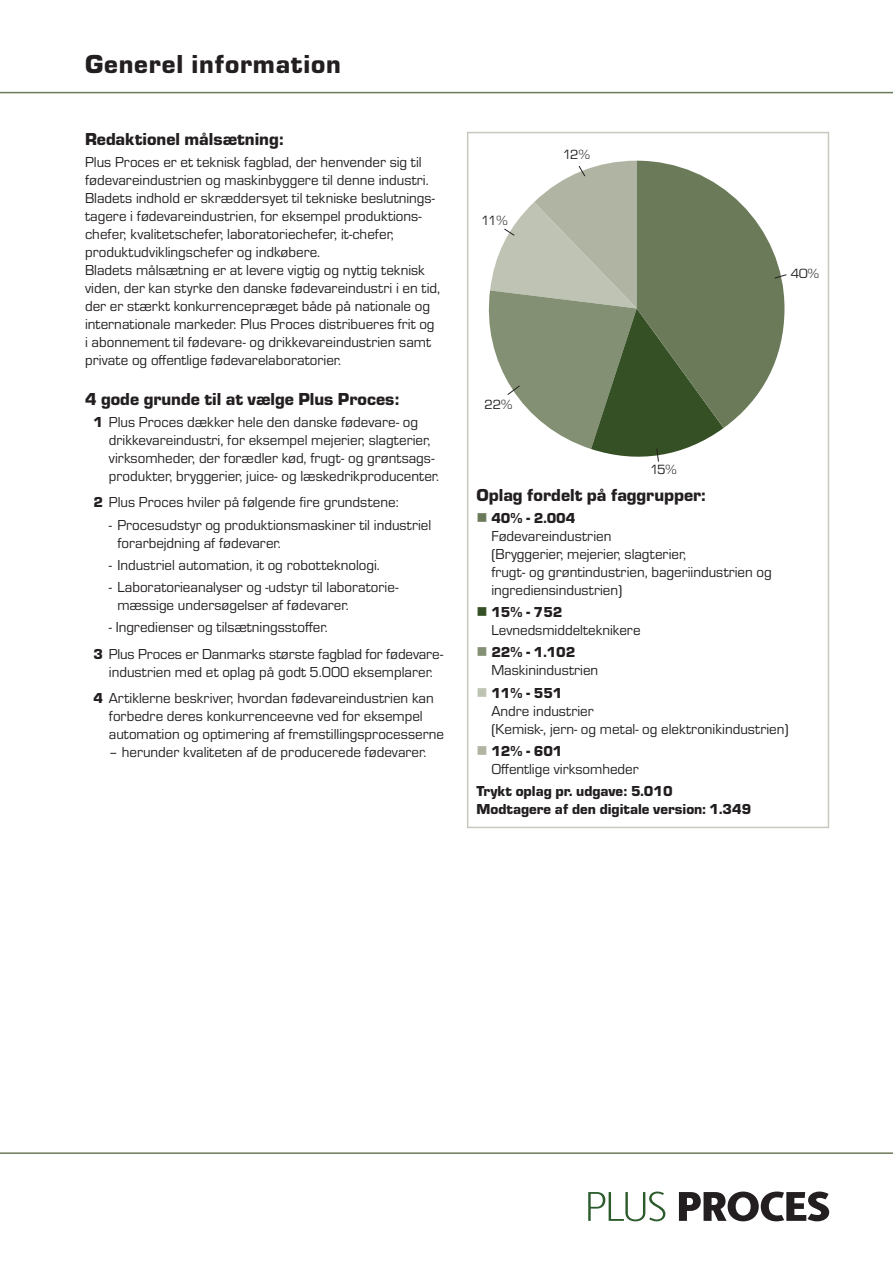
<style>
.page{position:relative;width:893px;height:1263px;background:#fff}
.page>*{position:absolute;margin:0;border:0;box-sizing:border-box;transform-origin:0 0}
.t1{font:900 27px "Eurostile";letter-spacing:.03em;color:#231f20}
.t2{font:900 18px "Eurostile";color:#231f20}
.t3{font:15px/18px "Eurostile";color:#231f20}
.t4{font:900 15px "Eurostile";color:#231f20}
.t5{font:13.8px "Eurostile Roman DTC";letter-spacing:-.07em;color:#231f20}
.s1{font-weight:900}
.s2{color:#6b7a59}
.s3{color:#365025}
.s4{color:#849074}
.s5{color:#bec4b4}
.s6{color:#b0b4a2}
</style>
<div class="page">
<hr style="left:0;top:92px;width:893px;height:1px;background:#6b7a59">
<hr style="left:0;top:1152px;width:893px;height:2px;background:#6b7a59">
<svg style="left:679px;top:1191px;width:150px;height:30px"></svg>
<svg style="left:588px;top:1191px;width:77px;height:30px"></svg>
<div style="left:467px;top:132px;width:362px;height:696px;border:2px solid #c7cbbe"></div>
<svg style="left:488px;top:161px;width:299px;height:301px"></svg>
<h1 class="t1" style="left:85px;top:45px;width:257px">Generel information</h1>
<p class="t2" style="left:85px;top:126px;width:200px">Redaktionel målsætning:</p>
<p class="t3" style="left:85px;top:152px;width:352px">Plus Proces er et teknisk fagblad, der henvender sig til fødevareindustrien og maskinbyggere til denne industri.<br>Bladets indhold er skræddersyet til tekniske beslutnings&shy;tagere i fødevareindustrien, for eksempel produktions&shy;chefer, kvalitetschefer, laboratoriechefer, it-chefer, produktudviklingschefer og indkøbere.</p>
<p class="t3" style="left:85px;top:260px;width:357px">Bladets målsætning er at levere vigtig og nyttig teknisk viden, der kan styrke den danske fødevareindustri i en tid, der er stærkt konkurrencepræget både på nationale og internationale markeder. Plus Proces distribueres frit og i abonnement til fødevare- og drikkevareindustrien samt private og offentlige fødevarelaboratorier.</p>
<p class="t2" style="left:85px;top:386px;width:316px">4 gode grunde til at vælge Plus Proces:</p>
<p class="t3" style="left:109px;top:412px;width:332px;text-indent:-15px"><span class="s1">1</span> Plus Proces dækker hele den danske fødevare- og drikkevareindustri, for eksempel mejerier, slagterier, virksomheder, der forædler kød, frugt- og grøntsags&shy;produkter, bryggerier, juice- og læskedrikproducenter.</p>
<p class="t3" style="left:93px;top:493px;width:307px"><span class="s1">2</span> Plus Proces hviler på følgende fire grundstene:</p>
<p class="t3" style="left:117px;top:515px;width:315px;text-indent:-9px">- Procesudstyr og produktionsmaskiner til industriel forarbejdning af fødevarer.</p>
<p class="t3" style="left:109px;top:555px;width:273px">- Industriel automation, it og robotteknologi.</p>
<p class="t3" style="left:117px;top:577px;width:283px;text-indent:-9px">- Laboratorieanalyser og -udstyr til laboratorie&shy;mæssige undersøgelser af fødevarer.</p>
<p class="t3" style="left:109px;top:618px;width:220px">- Ingredienser og tilsætningsstoffer.</p>
<p class="t3" style="left:93px;top:644px;width:351px;text-align:center"><span class="s1">3</span> Plus Proces er Danmarks største fagblad for fødevare&shy;industrien med et oplag på godt 5.000 eksemplarer.</p>
<p class="t3" style="left:109px;top:689px;width:337px;text-indent:-15px"><span class="s1">4</span> Artiklerne beskriver, hvordan fødevareindustrien kan forbedre deres konkurrenceevne ved for eksempel automation og optimering af fremstillingsprocesserne</p>
<p class="t3" style="left:109px;top:743px;width:319px">– herunder kvaliteten af de producerede fødevarer.</p>
<p class="t5" style="left:481px;top:213px;width:28px">11%</p>
<p class="t5" style="left:563px;top:147px;width:28px">12%</p>
<p class="t5" style="left:484px;top:397px;width:29px">22%</p>
<p class="t5" style="left:791px;top:266px;width:29px">40%</p>
<p class="t5" style="left:650px;top:463px;width:28px">15%</p>
<p class="t2" style="left:476px;top:482px;width:231px">Oplag fordelt på faggrupper:</p>
<p class="t4" style="left:476px;top:507px;width:101px"><span class="s2">■</span> 40% - 2.004</p>
<p class="t3" style="left:491px;top:526px;width:282px">Fødevareindustrien<br>(Bryggerier, mejerier, slagterier,<br>frugt- og grøntindustrien, bageriindustrien og ingrediensindustrien)</p>
<p class="t4" style="left:476px;top:601px;width:88px"><span class="s3">■</span> 15% - 752</p>
<p class="t3" style="left:491px;top:620px;width:151px">Levnedsmiddelteknikere</p>
<p class="t4" style="left:476px;top:642px;width:101px"><span class="s4">■</span> 22% - 1.102</p>
<p class="t3" style="left:491px;top:661px;width:108px">Maskinindustrien</p>
<p class="t4" style="left:476px;top:682px;width:88px"><span class="s5">■</span> 11% - 551</p>
<p class="t3" style="left:491px;top:701px;width:299px">Andre industrier<br>(Kemisk-, jern- og metal- og elektronikindustrien)</p>
<p class="t4" style="left:476px;top:740px;width:88px"><span class="s6">■</span> 12% - 601</p>
<p class="t3" style="left:491px;top:759px;width:149px">Offentlige virksomheder</p>
<p class="t4" style="left:476px;top:780px;width:198px">Trykt oplag pr. udgave: 5.010</p>
<p class="t4" style="left:476px;top:798px;width:276px">Modtagere af den digitale version: 1.349</p>
</div>
